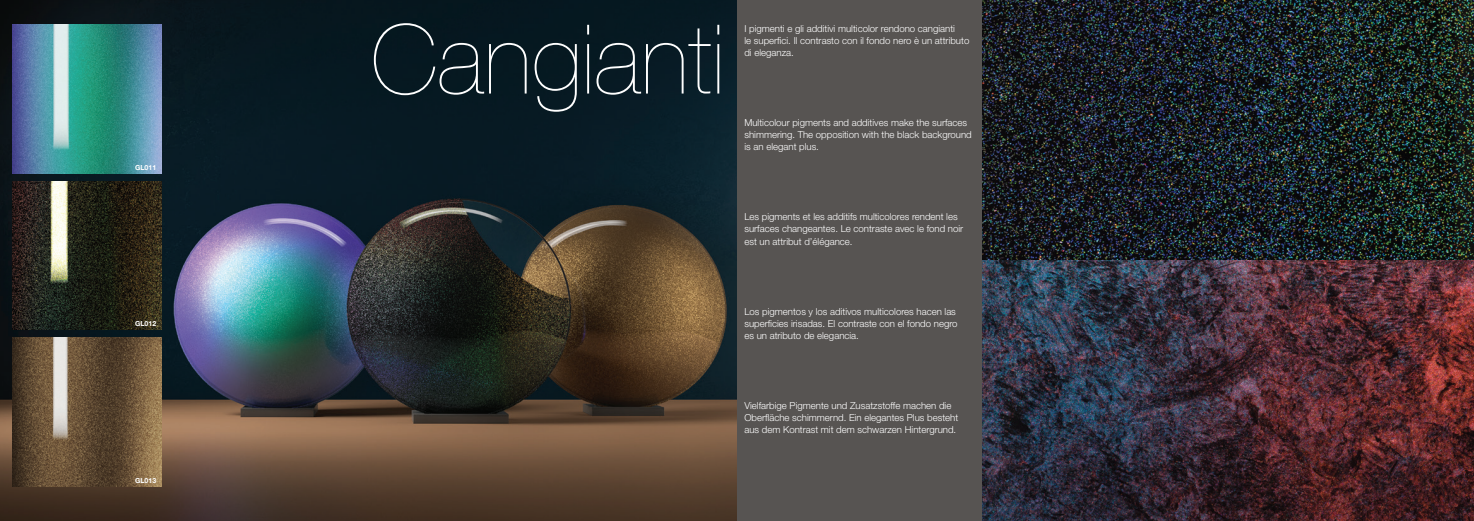
<style>
.page{position:relative;width:1474px;height:521px;background:#fff}
.page>*{position:absolute;margin:0;border:0;box-sizing:border-box;transform-origin:0 0}
.t1{font:200 96.25px "Helvetica Neue LT Std";color:#fff}
.t2{font:300 9.62px/12.2px "Helvetica Neue LT Std";color:#fff}
.t3{font:700 7px "Helvetica Neue LT Std";color:#fff}
</style>
<div class="page">
<div style="left:0;top:0;width:1473px;height:521px;background:#575452"></div>
<img style="left:982px;top:0;width:491px;height:521px">
<img style="left:0;top:0;width:737px;height:521px">
<img style="left:12px;top:25px;width:149px;height:149px">
<img style="left:12px;top:337px;width:149px;height:149px">
<img style="left:12px;top:181px;width:149px;height:149px">
<p class="t3" style="left:135px;top:163px;width:23px">GL011</p>
<p class="t3" style="left:135px;top:319px;width:23px">GL012</p>
<p class="t3" style="left:135px;top:476px;width:23px">GL013</p>
<h1 class="t1" style="left:371px;top:4px;width:354px">Cangianti</h1>
<p class="t2" style="left:744px;top:22px;width:226px">I pigmenti e gli additivi multicolor rendono cangianti<br>le superfici. Il contrasto con il fondo nero è un attributo di eleganza.</p>
<p class="t2" style="left:744px;top:116px;width:229px">Multicolour pigments and additives make the surfaces shimmering. The opposition with the black background is an elegant plus.</p>
<p class="t2" style="left:744px;top:210px;width:220px">Les pigments et les additifs multicolores rendent les surfaces changeantes. Le contraste avec le fond noir est un attribut d’élégance.</p>
<p class="t2" style="left:744px;top:305px;width:215px">Los pigmentos y los aditivos multicolores hacen las superficies irisadas. El contraste con el fondo negro es un atributo de elegancia.</p>
<p class="t2" style="left:744px;top:399px;width:215px">Vielfarbige Pigmente und Zusatzstoffe machen die<br>Oberfläche schimmernd. Ein elegantes Plus besteht aus dem Kontrast mit dem schwarzen Hintergrund.</p>
</div>
